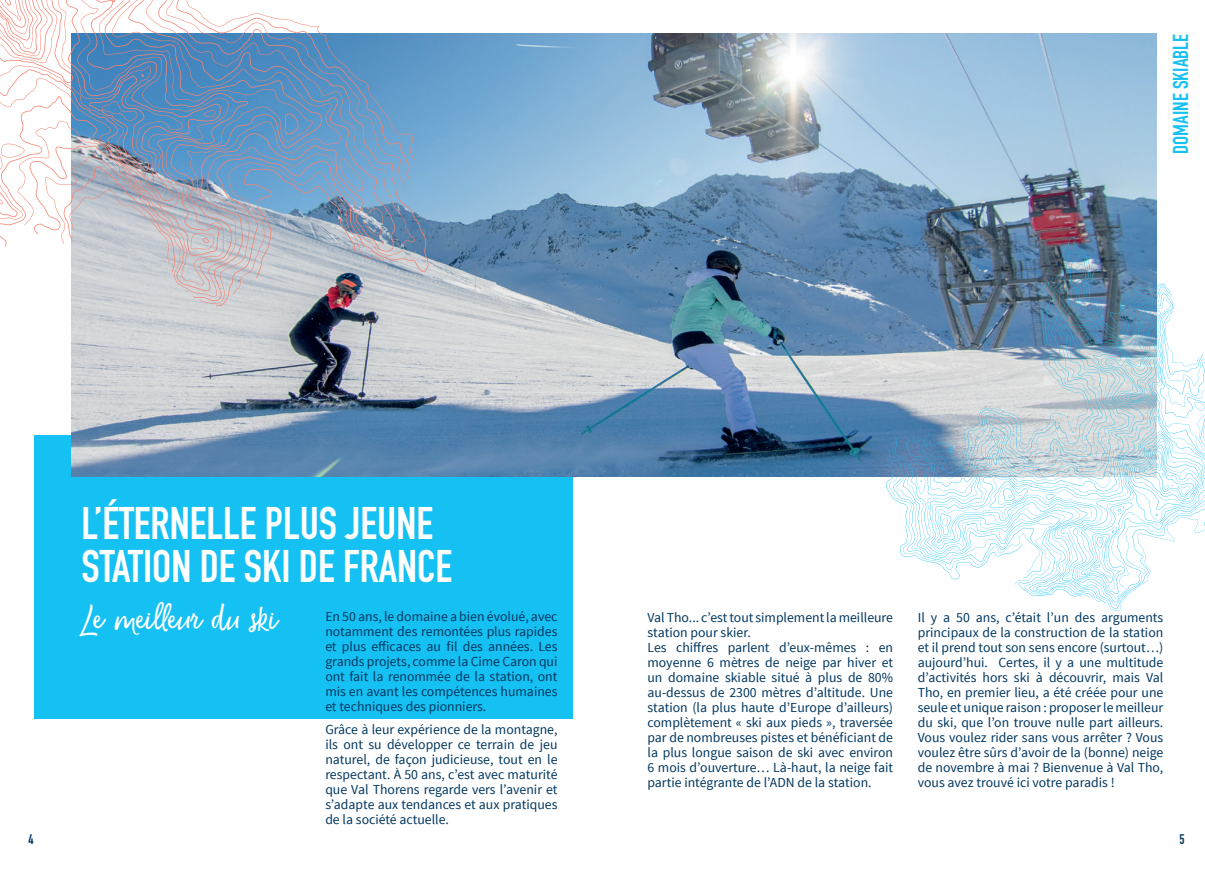
<style>
.page{position:relative;width:1205px;height:869px;background:#fff}
.page>*{position:absolute;margin:0;border:0;box-sizing:border-box;transform-origin:0 0}
.t1{font:700 45px/42.5px "DIN Condensed";color:#fff}
.t2{font:35px "Money Penny Script";color:#fff}
.t3{font:700 21.25px "DIN Condensed";color:#15c0f2}
.t4{font:13.75px/15px "Source Sans Pro";color:#003760;text-align:justify}
.t5{font:700 13.75px "DIN Condensed";color:#003760}
</style>
<div class="page">
<div style="left:34px;top:435px;width:538px;height:283px;background:#15c0f2"></div>
<img style="left:72px;top:34px;width:1085px;height:442px">
<svg style="left:158px;top:33px;width:270px;height:273px;background:#98aec5"></svg>
<svg style="left:71px;top:33px;width:343px;height:263px;background:#80a1c1"></svg>
<svg style="left:71px;top:25px;width:251px;height:266px;background:#9db3c9"></svg>
<svg style="left:71px;top:23px;width:242px;height:262px;background:#afbccb"></svg>
<svg style="left:71px;top:13px;width:227px;height:242px;background:#83a4c5"></svg>
<svg style="left:5px;top:13px;width:223px;height:236px"></svg>
<svg style="left:0;top:13px;width:221px;height:230px"></svg>
<svg style="left:0;top:0;width:215px;height:204px"></svg>
<svg style="left:0;top:0;width:149px;height:171px"></svg>
<img style="left:888px;top:236px;width:269px;height:261px">
<svg style="left:894px;top:255px;width:263px;height:302px"></svg>
<img style="left:907px;top:260px;width:250px;height:297px">
<svg style="left:920px;top:306px;width:28px;height:257px"></svg>
<svg style="left:935px;top:312px;width:187px;height:296px"></svg>
<svg style="left:938px;top:352px;width:184px;height:254px"></svg>
<svg style="left:939px;top:358px;width:186px;height:244px"></svg>
<svg style="left:942px;top:382px;width:189px;height:216px"></svg>
<svg style="left:948px;top:283px;width:257px;height:310px"></svg>
<h3 class="t3" style="left:1166px;top:153px;width:121px;rotate:-90deg">DOMAINE SKIABLE</h3>
<h1 class="t1" style="left:81px;top:502px;width:372px">L’ÉTERNELLE PLUS JEUNE<br>STATION DE SKI DE FRANCE</h1>
<h2 class="t2" style="left:83px;top:594px;width:195px">Le meilleur du ski</h2>
<p class="t4" style="left:325px;top:609px;width:234px">En 50 ans, le domaine a bien évolué, avec notamment des remontées plus rapides et plus efficaces au fil des années. Les grands projets, comme la Cime Caron qui ont fait la renommée de la station, ont mis en avant les compétences humaines et techniques des pionniers.</p>
<p class="t4" style="left:325px;top:721px;width:234px">Grâce à leur expérience de la montagne, ils ont su développer ce terrain de jeu naturel, de façon judicieuse, tout en le respectant. À 50 ans, c’est avec maturité que Val Thorens regarde vers l’avenir et s’adapte aux tendances et aux pratiques de la société actuelle.</p>
<p class="t4" style="left:647px;top:610px;width:247px;text-align:left">Val Tho... c’est tout simplement la meilleure station pour skier.<br>Les chiffres parlent d’eux-mêmes : en moyenne 6 mètres de neige par hiver et un domaine skiable situé à plus de 80% au-dessus de 2300 mètres d’altitude. Une station (la plus haute d’Europe d’ailleurs) complètement « ski aux pieds », traversée par de nombreuses pistes et bénéficiant de la plus longue saison de ski avec environ 6 mois d’ouverture… Là-haut, la neige fait partie intégrante de l’ADN de la station.</p>
<p class="t4" style="left:918px;top:610px;width:247px">Il y a 50 ans, c’était l’un des arguments principaux de la construction de la station et il prend tout son sens encore (surtout…) aujourd’hui. Certes, il y a une multitude d’activités hors ski à découvrir, mais Val Tho, en premier lieu, a été créée pour une seule et unique raison : proposer le meilleur du ski, que l’on trouve nulle part ailleurs.<br>Vous voulez rider sans vous arrêter ? Vous voulez être sûrs d’avoir de la (bonne) neige de novembre à mai ? Bienvenue à Val Tho, vous avez trouvé ici votre paradis !</p>
<p class="t5" style="left:28px;top:829px;width:7px">4</p>
<p class="t5" style="left:1179px;top:829px;width:7px">5</p>
</div>
